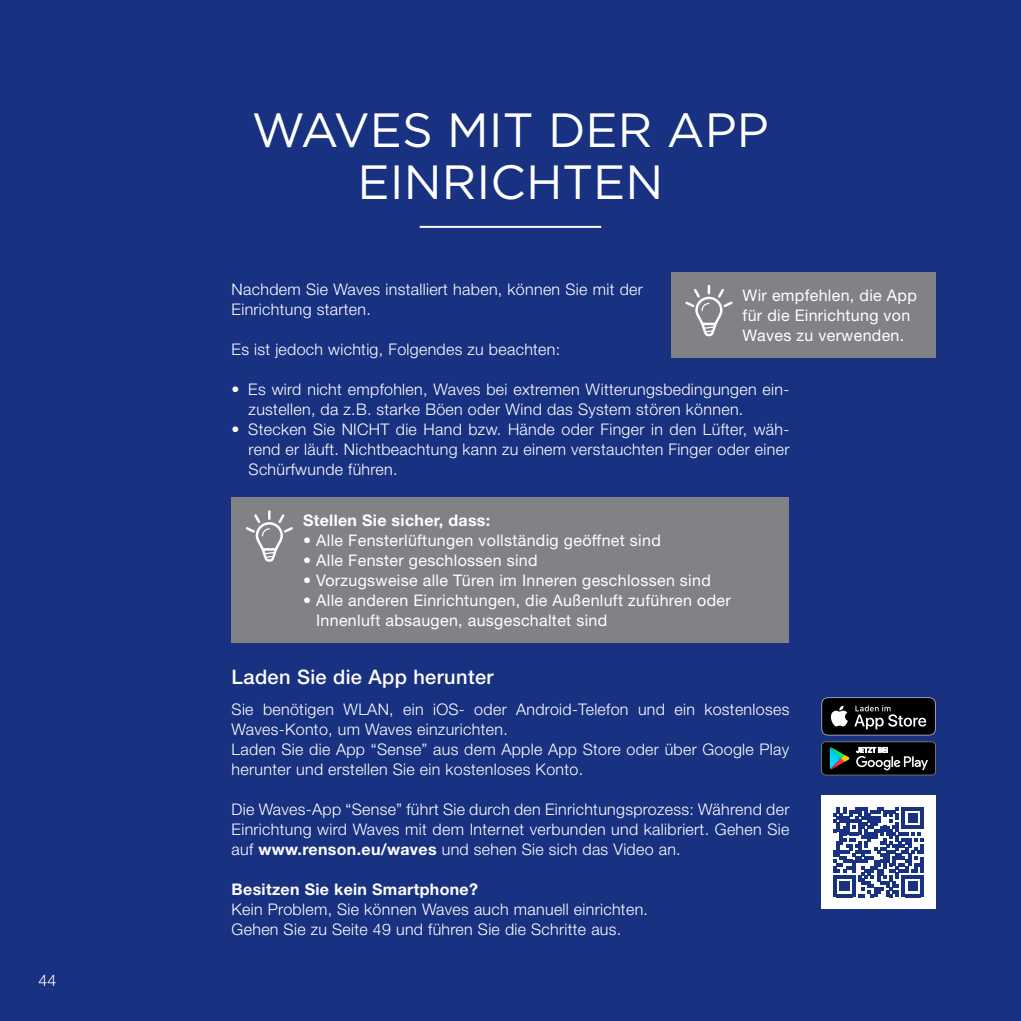
<style>
.page{position:relative;width:1021px;height:1021px;background:#fff}
.page>*{position:absolute;margin:0;border:0;box-sizing:border-box;transform-origin:0 0}
.T1{font:48px/52px "Gotham";color:#fff;text-align:center}
.T2{font:500 20px "Helvetica Neue LT Std";letter-spacing:.02em;color:#fff}
.body{font:300 16px/20px "Helvetica Neue LT Std";letter-spacing:.02em;color:#fff}
.body_negative{font:16px/20px "Helvetica Neue LT Std";letter-spacing:.02em;color:#fff}
.body-2{font:700 16px "Helvetica Neue LT Std";letter-spacing:.02em;color:#fff}
.body_negative-2{font:700 16px "Helvetica Neue LT Std";letter-spacing:.02em;color:#fff}
.s1{font-weight:700}
</style>
<div class="page">
<div style="left:0;top:0;width:1020px;height:1020px;background:#183181"></div>
<hr style="left:420px;top:226px;width:181px;height:2px;background:#fff">
<div style="left:231px;top:497px;width:558px;height:146px;background:#808285"></div>
<svg style="left:246px;top:510px;width:47px;height:51px"></svg>
<div style="left:821px;top:795px;width:114px;height:114px;background:#fff"></div>
<svg style="left:833px;top:807px;width:90px;height:90px"></svg>
<div style="left:671px;top:272px;width:264px;height:86px;background:#808285"></div>
<svg style="left:685px;top:284px;width:48px;height:52px"></svg>
<svg style="left:824px;top:735px;width:112px;height:41px"></svg>
<svg style="left:821px;top:741px;width:114px;height:34px;background:#272e2d"></svg>
<svg style="left:821px;top:697px;width:114px;height:38px;background:#2a2a2c"></svg>
<p class="body" style="left:39px;top:969px;width:19px">44</p>
<p class="T1" style="left:252px;top:102px;width:518px">WAVES MIT DER APP<br>EINRICHTEN</p>
<p class="body" style="left:231px;top:279px;width:413px">Nachdem Sie Waves installiert haben, können Sie mit der<br>Einrichtung starten.</p>
<p class="body" style="left:231px;top:339px;width:330px">Es ist jedoch wichtig, Folgendes zu beachten:</p>
<p class="body" style="left:249px;top:379px;width:542px;text-indent:-17px">• Es wird nicht empfohlen, Waves bei extremen Witterungsbedingungen ein&shy;zustellen, da z.B. starke Böen oder Wind das System stören können.</p>
<p class="body" style="left:249px;top:419px;width:542px;text-align:justify;text-indent:-17px">• Stecken Sie NICHT die Hand bzw. Hände oder Finger in den Lüfter, wäh&shy;rend er läuft. Nichtbeachtung kann zu einem verstauchten Finger oder einer Schürfwunde führen.</p>
<p class="body_negative" style="left:742px;top:285px;width:176px">Wir empfehlen, die App für die Einrichtung von<br>Waves zu verwenden.</p>
<p class="body_negative-2" style="left:303px;top:510px;width:189px">Stellen Sie sicher, dass:</p>
<p class="body_negative" style="left:303px;top:530px;width:359px">• Alle Fensterlüftungen vollständig geöffnet sind</p>
<p class="body_negative" style="left:303px;top:550px;width:236px">• Alle Fenster geschlossen sind</p>
<p class="body_negative" style="left:303px;top:570px;width:409px">• Vorzugsweise alle Türen im Inneren geschlossen sind</p>
<p class="body_negative" style="left:316px;top:590px;width:416px;text-indent:-13px">• Alle anderen Einrichtungen, die Außenluft zuführen oder<br>Innenluft absaugen, ausgeschaltet sind</p>
<p class="T2" style="left:231px;top:664px;width:263px">Laden Sie die App herunter</p>
<p class="body" style="left:231px;top:699px;width:559px">Sie benötigen WLAN, ein iOS- oder Android-Telefon und ein kostenloses<br>Waves-Konto, um Waves einzurichten.</p>
<p class="body" style="left:231px;top:739px;width:559px">Laden Sie die App “Sense” aus dem Apple App Store oder über Google Play herunter und erstellen Sie ein kostenloses Konto.</p>
<p class="body" style="left:231px;top:799px;width:559px;text-align:justify">Die Waves-App “Sense” führt Sie durch den Einrichtungsprozess: Während der Einrichtung wird Waves mit dem Internet verbunden und kalibriert. Gehen Sie auf <span class="s1">www.renson.eu/waves</span> und sehen Sie sich das Video an.</p>
<p class="body-2" style="left:231px;top:879px;width:248px">Besitzen Sie kein Smartphone?</p>
<p class="body" style="left:231px;top:899px;width:418px">Kein Problem, Sie können Waves auch manuell einrichten.</p>
<p class="body" style="left:231px;top:919px;width:391px">Gehen Sie zu Seite 49 und führen Sie die Schritte aus.</p>
</div>
